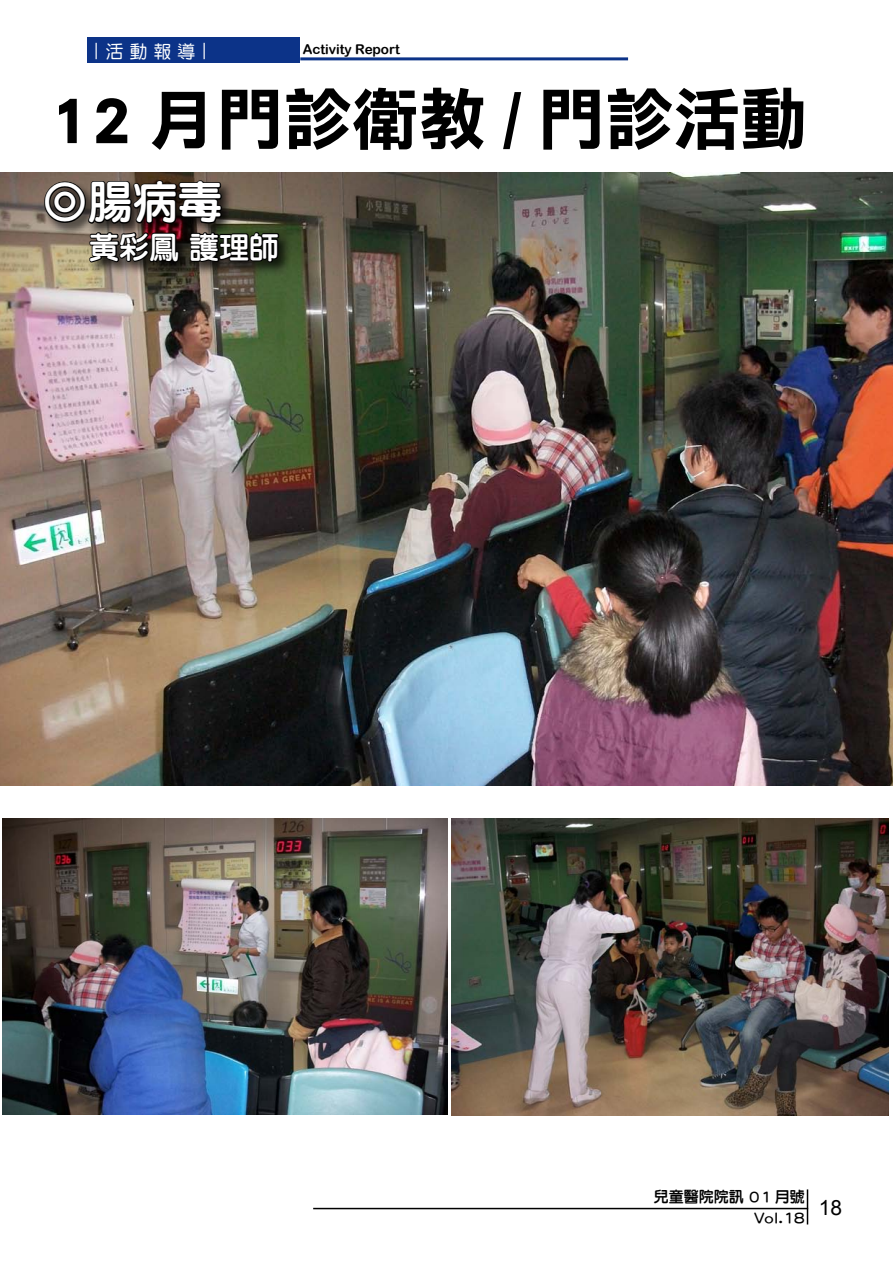
<style>
.page{position:relative;width:893px;height:1263px;background:#fff}
.page>*{position:absolute;margin:0;border:0;box-sizing:border-box;transform-origin:0 0}
.t1{font:67.5px "DF Li Hei Std W7";color:#000}
.t2{font:45px "DF Li Yuan Std W7";color:#fff}
.t3{font:30px "DF Li Yuan Std W7";color:#fff}
.t4{font:21px "Arial";color:#000}
.t5{font:18px "DF Yuan Std W5";color:#fff}
.t6{font:15px "DF Li Yuan Std W7";color:#000}
.t7{font:13.5px "Arial Rounded MT Bold";color:#000}
</style>
<div class="page">
<img style="left:0;top:172px;width:893px;height:614px">
<div style="left:42px;top:178px;width:251px;height:97px;background:#000;opacity:.75"></div>
<svg style="left:43px;top:179px;width:180px;height:46px;background:#271f1b"></svg>
<svg style="left:88px;top:231px;width:92px;height:79px;background:#615950"></svg>
<svg style="left:188px;top:231px;width:92px;height:32px;background:#0e100a"></svg>
<img style="left:3px;top:818px;width:445px;height:297px">
<img style="left:452px;top:819px;width:436px;height:296px">
<div style="left:87px;top:38px;width:213px;height:25px;background:#0c3388"></div>
<hr style="left:300px;top:57px;width:328px;height:3px;background:#0c3388">
<hr style="left:807px;top:1189px;width:1px;height:35px;background:#000">
<hr style="left:313px;top:1208px;width:495px;height:1px;background:#000">
<p class="t5" style="left:87px;top:60px;width:19px;rotate:-90deg">—</p>
<p class="t5" style="left:105px;top:41px;width:91px">活 動 報 導</p>
<p class="t5" style="left:195px;top:60px;width:19px;rotate:-90deg">—</p>
<p class="t7" style="left:303px;top:41px;width:99px">Activity Report</p>
<p class="t1" style="left:50px;top:82px;width:760px">12 月門診衛教 / 門診活動</p>
<p class="t2" style="left:43px;top:178px;width:181px">◎腸病毒</p>
<p class="t3" style="left:89px;top:231px;width:191px">黃彩鳳 護理師</p>
<p class="t6" style="left:654px;top:1189px;width:153px">兒童醫院院訊 01 月號</p>
<p class="t6" style="left:754px;top:1210px;width:52px">Vol.18</p>
<p class="t4" style="left:819px;top:1194px;width:25px">18</p>
</div>
